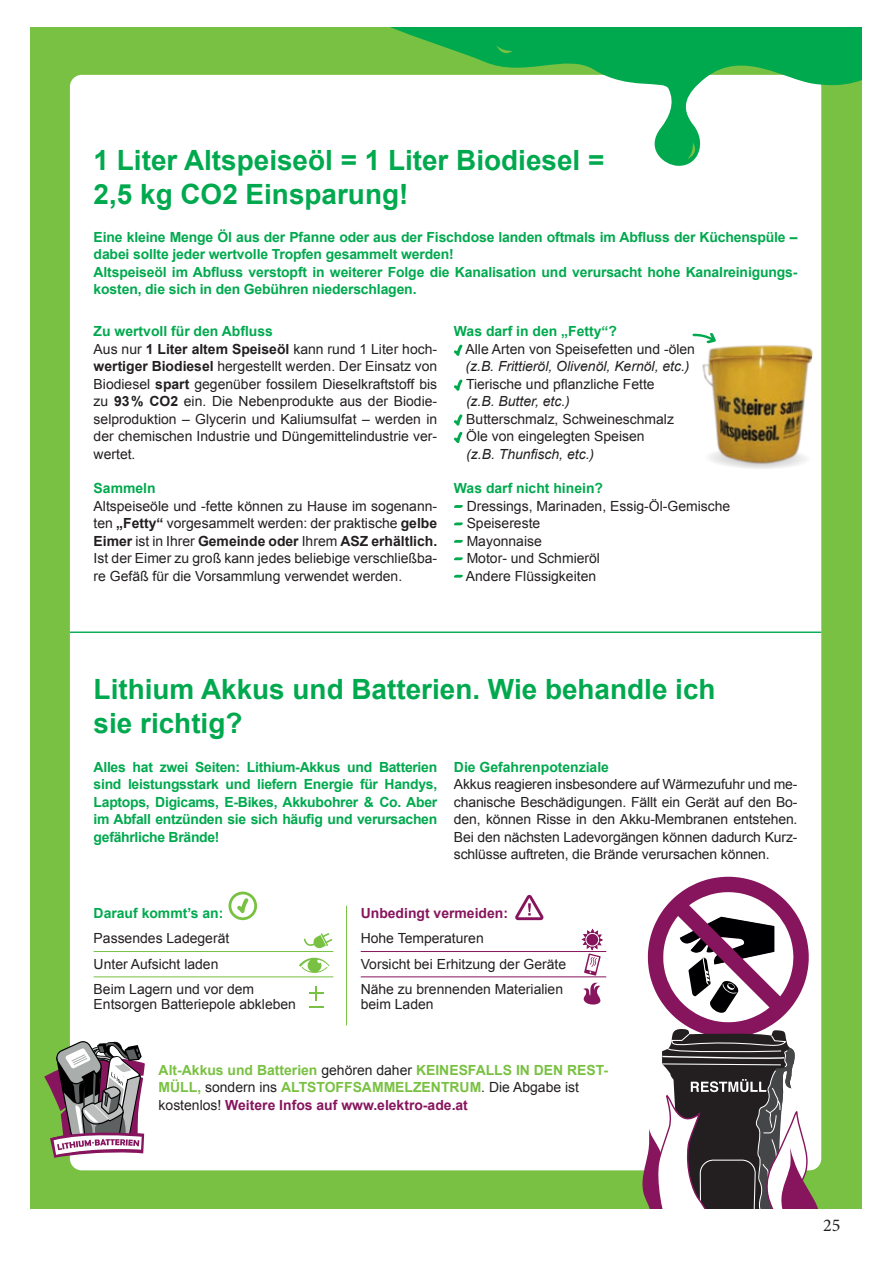
<style>
.page{position:relative;width:893px;height:1263px;background:#fff}
.page>*{position:absolute;margin:0;border:0;box-sizing:border-box;transform-origin:0 0}
.t1{font:700 27.9px/33.5px "Arial";color:#00a94e}
.t2{font:18px "Minion Pro";color:#231f20}
.t3{font:13.95px/17.4px "Arial";color:#231f20}
.t4{font:700 13.95px/17.4px "Arial";letter-spacing:-.01em;color:#00a94e}
.t5{font:700 13.95px/17.4px "Arial";color:#79c142}
.t6{font:italic 13.95px "Arial";color:#231f20}
.t7{font:700 13.95px "Arial";color:#87155d}
.s1{font-weight:700;color:#00a94e}
.s2{font-weight:700}
.s3{font-weight:400;color:#231f20}
.s4{color:#87155d}
</style>
<div class="page">
<div style="left:31px;top:28px;width:830px;height:1181px;background:#79c142"></div>
<div style="left:70px;top:75px;width:751px;height:1095px;background:#fff;border-radius:12px"></div>
<img style="left:31px;top:83px;width:3px;height:440px">
<svg style="left:454px;top:344px;width:9px;height:12px"></svg>
<svg style="left:454px;top:379px;width:9px;height:12px"></svg>
<svg style="left:454px;top:414px;width:9px;height:12px"></svg>
<svg style="left:454px;top:432px;width:9px;height:11px"></svg>
<svg style="left:454px;top:505px;width:9px;height:3px"></svg>
<svg style="left:454px;top:522px;width:9px;height:3px"></svg>
<svg style="left:454px;top:540px;width:9px;height:3px"></svg>
<svg style="left:454px;top:557px;width:9px;height:3px"></svg>
<svg style="left:454px;top:575px;width:9px;height:3px"></svg>
<svg style="left:342px;top:28px;width:519px;height:138px"></svg>
<svg style="left:687px;top:143px;width:14px;height:16px"></svg>
<hr style="left:94px;top:951px;width:239px;height:1px;background:#79c142">
<hr style="left:94px;top:976px;width:239px;height:1px;background:#79c142">
<hr style="left:361px;top:951px;width:245px;height:1px;background:#87155d">
<hr style="left:361px;top:976px;width:245px;height:1px;background:#87155d">
<hr style="left:346px;top:906px;width:1px;height:119px;background:#79c142">
<svg style="left:515px;top:895px;width:29px;height:25px"></svg>
<svg style="left:237px;top:898px;width:12px;height:15px"></svg>
<div style="left:229px;top:891px;width:28px;height:29px;border:3px solid #79c142;border-radius:50%"></div>
<svg style="left:304px;top:933px;width:28px;height:16px"></svg>
<svg style="left:299px;top:957px;width:31px;height:16px"></svg>
<svg style="left:309px;top:986px;width:15px;height:14px"></svg>
<svg style="left:309px;top:1006px;width:15px;height:2px"></svg>
<svg style="left:582px;top:929px;width:21px;height:47px"></svg>
<svg style="left:583px;top:982px;width:17px;height:22px"></svg>
<svg style="left:642px;top:877px;width:180px;height:332px"></svg>
<svg style="left:44px;top:1041px;width:101px;height:117px"></svg>
<hr style="left:70px;top:631px;width:751px;height:2px;background:#00a94e">
<svg style="left:496px;top:45px;width:17px;height:14px"></svg>
<img style="left:692px;top:333px;width:121px;height:136px">
<h1 class="t1" style="left:94px;top:144px;width:512px">1 Liter Altspeiseöl = 1 Liter Biodiesel =<br>2,5 kg CO2 Einsparung!</h1>
<p class="t4" style="left:94px;top:229px;width:705px">Eine kleine Menge Öl aus der Pfanne oder aus der Fischdose landen oftmals im Abfluss der Küchenspüle – dabei sollte jeder wertvolle Tropfen gesammelt werden!<br>Altspeiseöl im Abfluss verstopft in weiterer Folge die Kanalisation und verursacht hohe Kanalreinigungs&shy;kosten, die sich in den Gebühren niederschlagen.</p>
<p class="t3" style="left:94px;top:323px;width:345px"><span class="s1">Zu wertvoll für den Abfluss<br></span>Aus nur <span class="s2">1 Liter altem Speiseöl</span> kann rund 1 Liter hoch&shy;<span class="s2">wertiger Biodiesel</span> hergestellt werden. Der Einsatz von Biodiesel <span class="s2">spart</span> gegenüber fossilem Dieselkraftstoff bis zu <span class="s2">93% CO2</span> ein. Die Nebenprodukte aus der Biodie&shy;selproduktion – Glycerin und Kaliumsulfat – werden in der chemischen Industrie und Düngemittelindustrie ver&shy;wertet.</p>
<p class="t4" style="left:94px;top:480px;width:64px">Sammeln</p>
<p class="t3" style="left:94px;top:497px;width:345px;text-align:justify">Altspeiseöle und -fette können zu Hause im sogenann&shy;ten <span class="s2">„Fetty“</span> vorgesammelt werden: der praktische <span class="s2">gelbe Eimer</span> ist in Ihrer <span class="s2">Gemeinde oder</span> Ihrem <span class="s2">ASZ erhältlich.<br></span>Ist der Eimer zu groß kann jedes beliebige verschließba&shy;re Gefäß für die Vorsammlung verwendet werden.</p>
<p class="t4" style="left:454px;top:323px;width:165px">Was darf in den „Fetty“?</p>
<p class="t3" style="left:465px;top:340px;width:231px">Alle Arten von Speisefetten und -ölen</p>
<p class="t6" style="left:465px;top:357px;width:226px">(z.B. Frittieröl, Olivenöl, Kernöl, etc.)</p>
<p class="t3" style="left:466px;top:375px;width:190px">Tierische und pflanzliche Fette</p>
<p class="t6" style="left:466px;top:392px;width:105px">(z.B. Butter, etc.)</p>
<p class="t3" style="left:466px;top:410px;width:209px">Butterschmalz, Schweineschmalz<br>Öle von eingelegten Speisen</p>
<p class="t6" style="left:466px;top:445px;width:129px">(z.B. Thunfisch, etc.)</p>
<p class="t4" style="left:454px;top:480px;width:151px">Was darf nicht hinein?</p>
<p class="t3" style="left:466px;top:497px;width:266px">Dressings, Marinaden, Essig-Öl-Gemische<br>Speisereste<br>Mayonnaise<br>Motor- und Schmieröl<br>Andere Flüssigkeiten</p>
<h1 class="t1" style="left:94px;top:674px;width:623px">Lithium Akkus und Batterien. Wie behandle ich sie richtig?</h1>
<p class="t4" style="left:94px;top:759px;width:345px;text-align:justify">Alles hat zwei Seiten: Lithium-Akkus und Batterien sind leistungsstark und liefern Energie für Handys, Laptops, Digicams, E-Bikes, Akkubohrer &amp; Co. Aber im Abfall entzünden sie sich häufig und verursachen gefährliche Brände!</p>
<p class="t4" style="left:454px;top:759px;width:157px">Die Gefahrenpotenziale</p>
<p class="t3" style="left:454px;top:776px;width:345px;text-align:justify">Akkus reagieren insbesondere auf Wärmezufuhr und me&shy;chanische Beschädigungen. Fällt ein Gerät auf den Bo&shy;den, können Risse in den Akku-Membranen entstehen.<br>Bei den nächsten Ladevorgängen können dadurch Kurz&shy;schlüsse auftreten, die Brände verursachen können.</p>
<p class="t4" style="left:94px;top:905px;width:131px">Darauf kommt’s an:</p>
<p class="t3" style="left:94px;top:926px;width:162px;line-height:25.3px">Passendes Ladegerät<br>Unter Aufsicht laden<br>Beim Lagern und vor dem</p>
<p class="t3" style="left:94px;top:996px;width:204px">Entsorgen Batteriepole abkleben</p>
<p class="t7" style="left:361px;top:904px;width:149px">Unbedingt vermeiden:</p>
<p class="t3" style="left:361px;top:926px;width:207px;line-height:25.3px">Hohe Temperaturen<br>Vorsicht bei Erhitzung der Geräte<br>Nähe zu brennenden Materialien</p>
<p class="t3" style="left:361px;top:996px;width:74px">beim Laden</p>
<p class="t5" style="left:159px;top:1061px;width:451px">Alt-Akkus und Batterien <span class="s3">gehören daher</span> KEINESFALLS IN DEN REST-<br>MÜLL, <span class="s3">sondern ins</span> ALTSTOFFSAMMELZENTRUM<span class="s3">. Die Abgabe ist kostenlos!</span> <span class="s4">Weitere Infos auf www.elektro-ade.at</span></p>
<p class="t2" style="left:823px;top:1213px;width:19px">25</p>
</div>
